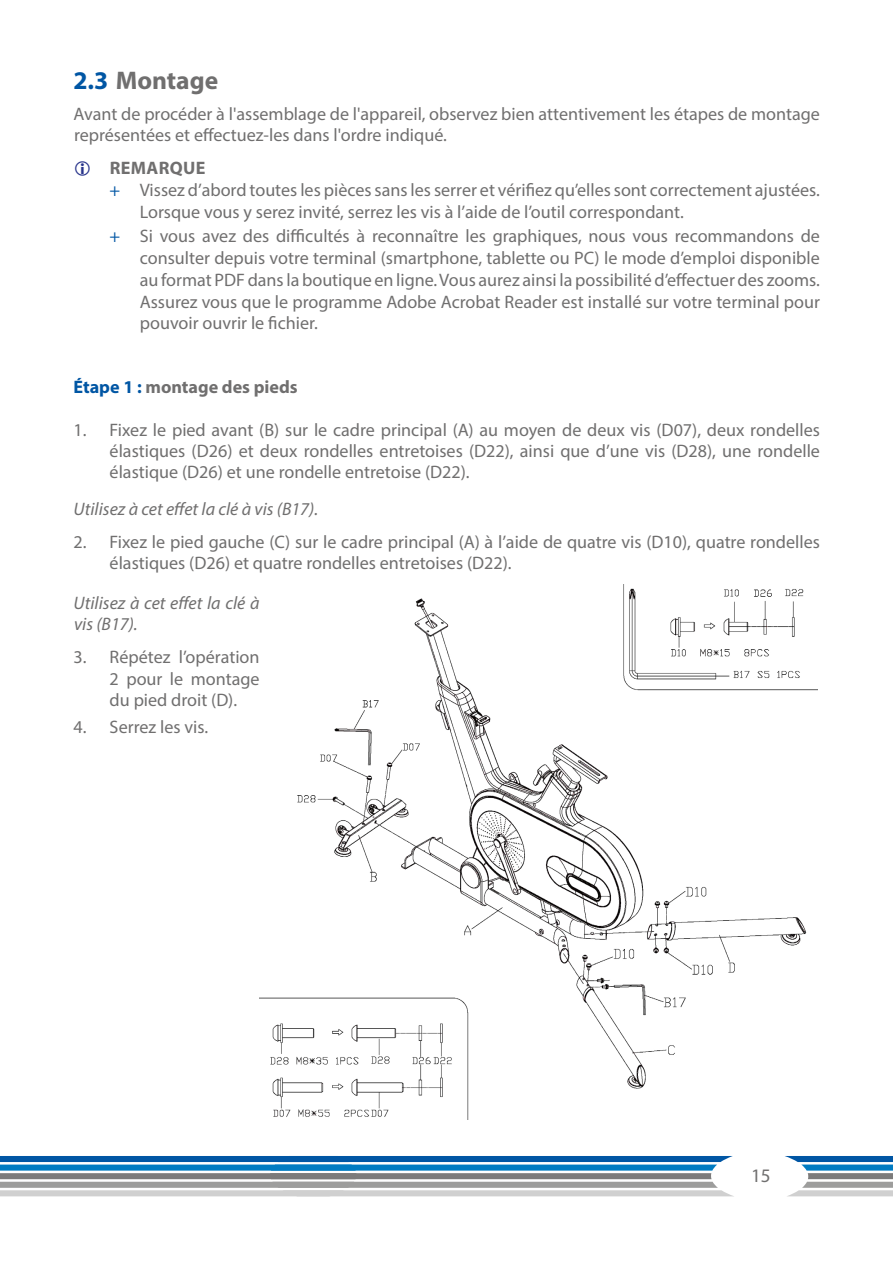
<style>
.page{position:relative;width:893px;height:1263px;background:#fff}
.page>*{position:absolute;margin:0;border:0;box-sizing:border-box;transform-origin:0 0}
.t1{font:700 25.5px "Myriad Pro";color:#706f6f}
.t2{font:19.2px "Myriad Pro";color:#706f6f}
.t3{font:18.15px/21.3px "Myriad Pro";color:#706f6f;text-align:justify}
.t4{font:italic 18.15px/21.3px "Myriad Pro";color:#706f6f}
.t5{font:700 18.15px "Myriad Pro";color:#706f6f}
.t6{font:700 18.15px "Myriad Pro";letter-spacing:.02em;color:#706f6f}
.s1{color:#0056a4}
</style>
<div class="page">
<img style="left:260px;top:584px;width:558px;height:535px">
<svg style="left:785px;top:1156px;width:108px;height:40px"></svg>
<svg style="left:0;top:1156px;width:733px;height:40px"></svg>
<h1 class="t1" style="left:73px;top:64px;width:146px"><span class="s1">2.3</span> Montage</h1>
<p class="t3" style="left:74px;top:103px;width:748px">Avant de procéder à l'assemblage de l'appareil, observez bien attentivement les étapes de montage représentées et effectuez-les dans l'ordre indiqué.</p>
<p class="t6" style="left:110px;top:156px;width:97px">REMARQUE</p>
<p class="t3" style="left:110px;top:179px;width:712px"><span class="s1">+</span> Vissez d’abord toutes les pièces sans les serrer et vérifiez qu’elles sont correctement ajustées.</p>
<p class="t3" style="left:140px;top:201px;width:546px">Lorsque vous y serez invité, serrez les vis à l’aide de l’outil correspondant.</p>
<p class="t3" style="left:140px;top:225px;width:682px;line-height:21.8px;text-indent:-30px"><span class="s1">+</span> Si vous avez des difficultés à reconnaître les graphiques, nous vous recommandons de consulter depuis votre terminal (smartphone, tablette ou PC) le mode d’emploi disponible au format PDF dans la boutique en ligne. Vous aurez ainsi la possibilité d’effectuer des zooms.<br>Assurez vous que le programme Adobe Acrobat Reader est installé sur votre terminal pour pouvoir ouvrir le fichier.</p>
<p class="t5" style="left:74px;top:375px;width:226px"><span class="s1">Étape 1 :</span> montage des pieds</p>
<p class="t3" style="left:110px;top:419px;width:712px;text-indent:-36px">1. Fixez le pied avant (B) sur le cadre principal (A) au moyen de deux vis (D07), deux rondelles élastiques (D26) et deux rondelles entretoises (D22), ainsi que d’une vis (D28), une rondelle élastique (D26) et une rondelle entretoise (D22).</p>
<p class="t4" style="left:74px;top:498px;width:246px">Utilisez à cet effet la clé à vis (B17).</p>
<p class="t3" style="left:110px;top:531px;width:712px;text-indent:-36px">2. Fixez le pied gauche (C) sur le cadre principal (A) à l’aide de quatre vis (D10), quatre rondelles élastiques (D26) et quatre rondelles entretoises (D22).</p>
<p class="t4" style="left:74px;top:592px;width:188px">Utilisez à cet effet la clé à vis (B17).</p>
<p class="t3" style="left:110px;top:646px;width:151px;text-indent:-36px">3. Répétez l’opération 2 pour le montage du pied droit (D).</p>
<p class="t3" style="left:73px;top:716px;width:136px">4. Serrez les vis.</p>
<p class="t2" style="left:751px;top:1164px;width:21px">15</p>
</div>
